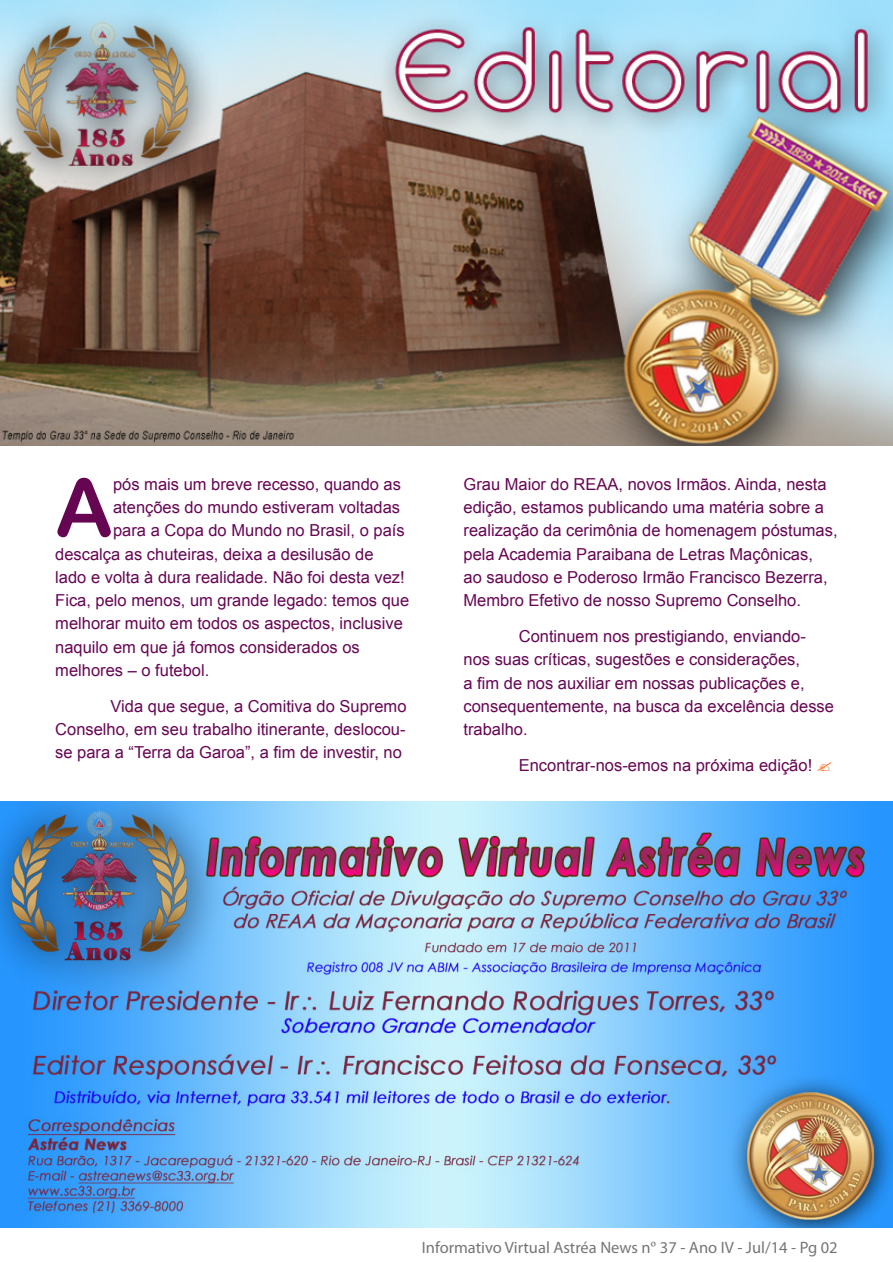
<style>
.page{position:relative;width:893px;height:1263px;background:#fff}
.page>*{position:absolute;margin:0;border:0;box-sizing:border-box;transform-origin:0 0}
.t1{font:80.4px "Arial Rounded MT Bold";color:#660653}
.t2{font:16.5px/23.2px "Arial";color:#660653}
.t3{font:16.5px "Myriad Pro";color:#747676}
.s1{font-family:"Times New Roman"}
</style>
<div class="page">
<img style="left:0;top:0;width:893px;height:446px">
<img style="left:0;top:802px;width:893px;height:425px">
<p class="t1" style="left:55px;top:460px;width:59px">A</p>
<p class="t2" style="left:113px;top:472px;width:289px">pós mais um breve recesso, quando as</p>
<p class="t2" style="left:113px;top:496px;width:289px">atenções do mundo estiveram voltadas</p>
<p class="t2" style="left:113px;top:519px;width:293px">para a Copa do Mundo no Brasil, o país</p>
<p class="t2" style="left:55px;top:542px;width:320px">descalça as chuteiras, deixa a desilusão de</p>
<p class="t2" style="left:55px;top:565px;width:351px">lado e volta à dura realidade. Não foi desta vez!</p>
<p class="t2" style="left:55px;top:589px;width:356px">Fica, pelo menos, um grande legado: temos que</p>
<p class="t2" style="left:55px;top:612px;width:349px">melhorar muito em todos os aspectos, inclusive</p>
<p class="t2" style="left:55px;top:635px;width:306px">naquilo em que já fomos considerados os</p>
<p class="t2" style="left:55px;top:658px;width:156px">melhores – o futebol.</p>
<p class="t2" style="left:55px;top:694px;width:353px;text-align:justify;text-indent:55px">Vida que segue, a Comitiva do Supremo Conselho, em seu trabalho itinerante, deslocou&shy;se para a “Terra da Garoa”, a fim de investir, no</p>
<p class="t2" style="left:463px;top:472px;width:376px">Grau Maior do REAA, novos Irmãos. Ainda, nesta edição, estamos publicando uma matéria sobre a realização da cerimônia de homenagem póstumas, pela Academia Paraibana de Letras Maçônicas,<br>ao saudoso e Poderoso Irmão Francisco Bezerra, Membro Efetivo de nosso Supremo Conselho.</p>
<p class="t2" style="left:463px;top:625px;width:372px;text-indent:55px">Continuem nos prestigiando, enviando&shy;nos suas críticas, sugestões e considerações,<br>a fim de nos auxiliar em nossas publicações e, consequentemente, na busca da excelência desse trabalho.</p>
<p class="t2" style="left:519px;top:754px;width:295px">Encontrar-nos-emos na próxima edição!</p>
<p class="t3" style="left:422px;top:1237px;width:417px">Informativo Virtual Astréa News n<span class="s1">º</span> 37 - Ano IV - Jul/14 - Pg 02</p>
</div>
